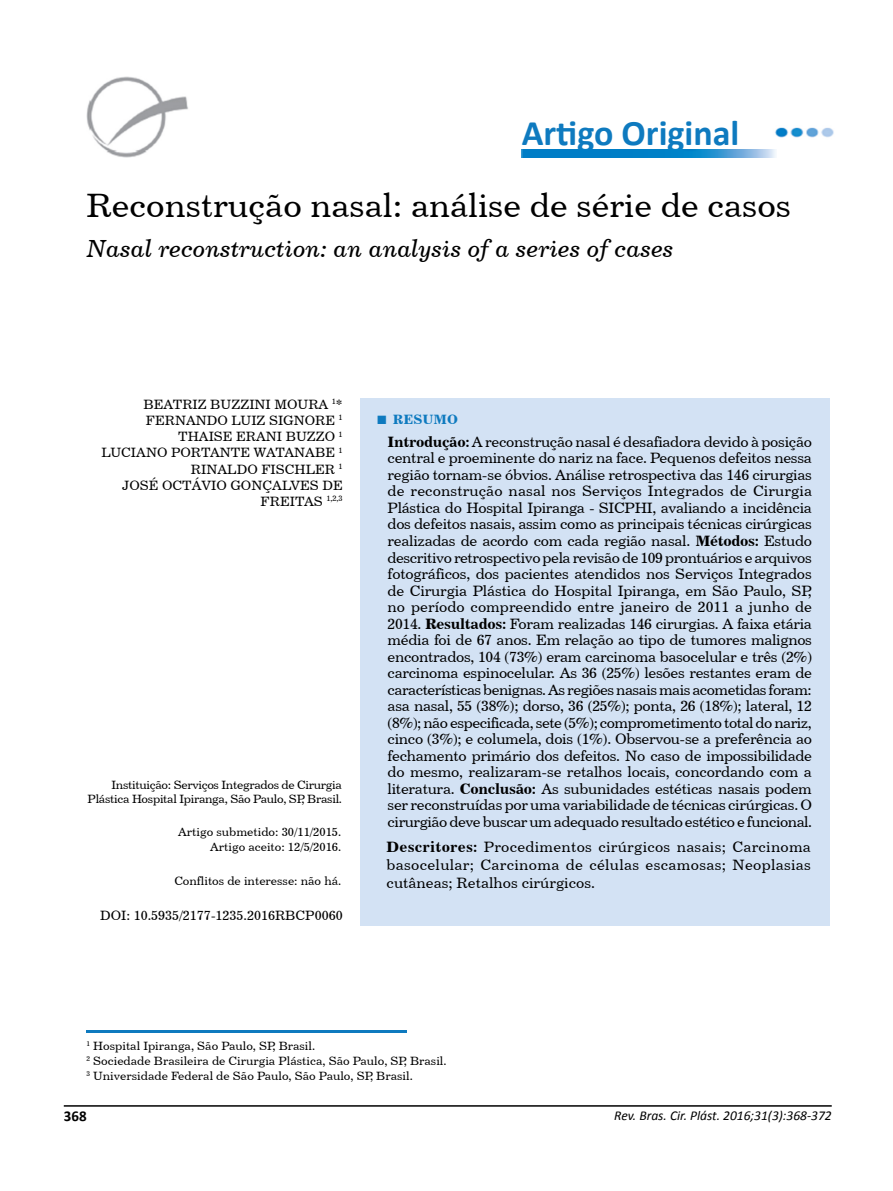
<style>
.page{position:relative;width:893px;height:1191px;background:#fff}
.page>*{position:absolute;margin:0;border:0;box-sizing:border-box;transform-origin:0 0}
.t1{font:700 36px "Calibri";color:#0e7abf}
.t2{font:33.75px "Century 731 BT Roman A";color:#000}
.t3{font:24.75px "Century 731 BT Italic A";color:#000}
.t4{font:15px/16.5px "Century 731 BT Roman A";letter-spacing:-.015em;color:#000;text-align:justify}
.t5{font:700 15px "Calibri";color:#000}
.t6{font:13.5px/16.2px "Century 731 BT Roman A";color:#000;text-align:right}
.t7{font:italic 13.5px "Calibri";color:#000}
.t8{font:13.5px "Century 731 BT Bold A";color:#0e7abf}
.t9{font:12px/15px "Century 731 BT Roman A";color:#000;text-align:right}
.t10{font:12px/14.4px "Century 731 BT Roman A";letter-spacing:-.025em;color:#000;text-align:right}
.s1{font-family:"Times New Roman";font-weight:700;font-size:18px}
.s2{font-family:"Century 731 BT Bold A"}
</style>
<div class="page">
<hr style="left:64px;top:1105px;width:768px;height:1px;background:#000">
<img style="left:775px;top:127px;width:59px;height:11px">
<img style="left:521px;top:150px;width:255px;height:7px">
<img style="left:87px;top:77px;width:101px;height:81px">
<div style="left:360px;top:398px;width:470px;height:528px;background:#d3e2f4"></div>
<hr style="left:86px;top:1030px;width:321px;height:2px;background:#0e7abf">
<h1 class="t1" style="left:522px;top:111px;width:219px">Artigo Original</h1>
<h2 class="t2" style="left:86px;top:184px;width:706px">Reconstrução nasal: análise de série de casos</h2>
<h3 class="t3" style="left:87px;top:233px;width:589px">Nasal reconstruction: an analysis of a series of cases</h3>
<p class="t6" style="left:101px;top:396px;width:243px">BEATRIZ BUZZINI MOURA <sup>1</sup>*<br>FERNANDO LUIZ SIGNORE <sup>1<br></sup>THAISE ERANI BUZZO <sup>1<br></sup>LUCIANO PORTANTE WATANABE <sup>1<br></sup>RINALDO FISCHLER <sup>1<br></sup>JOSÉ OCTÁVIO GONÇALVES DE<br>FREITAS <sup>1,2,3</sup></p>
<p class="t10" style="left:88px;top:777px;width:256px">Instituição: Serviços Integrados de Cirurgia<br>Plástica Hospital Ipiranga, São Paulo, SP, Brasil.</p>
<p class="t9" style="left:178px;top:824px;width:165px;line-height:14.4px">Artigo submetido: 30/11/2015.<br>Artigo aceito: 12/5/2016.</p>
<p class="t9" style="left:174px;top:873px;width:168px">Conflitos de interesse: não há.</p>
<p class="t6" style="left:100px;top:907px;width:244px">DOI: 10.5935/2177-1235.2016RBCP0060</p>
<p class="t8" style="left:376px;top:411px;width:83px"><span class="s1">■</span> RESUMO</p>
<p class="t4" style="left:388px;top:433px;width:426px"><span class="s2">Introdução:</span> A reconstrução nasal é desafiadora devido à posição central e proeminente do nariz na face. Pequenos defeitos nessa região tornam-se óbvios. Análise retrospectiva das 146 cirurgias de reconstrução nasal nos Serviços Integrados de Cirurgia Plástica do Hospital Ipiranga - SICPHI, avaliando a incidência dos defeitos nasais, assim como as principais técnicas cirúrgicas realizadas de acordo com cada região nasal. <span class="s2">Métodos:</span> Estudo descritivo retrospectivo pela revisão de 109 prontuários e arquivos fotográficos, dos pacientes atendidos nos Serviços Integrados de Cirurgia Plástica do Hospital Ipiranga, em São Paulo, SP, no período compreendido entre janeiro de 2011 a junho de 2014. <span class="s2">Resultados:</span> Foram realizadas 146 cirurgias. A faixa etária média foi de 67 anos. Em relação ao tipo de tumores malignos encontrados, 104 (73%) eram carcinoma basocelular e três (2%) carcinoma espinocelular. As 36 (25%) lesões restantes eram de características benignas. As regiões nasais mais acometidas foram: asa nasal, 55 (38%); dorso, 36 (25%); ponta, 26 (18%); lateral, 12 (8%); não especificada, sete (5%); comprometimento total do nariz, cinco (3%); e columela, dois (1%). Observou-se a preferência ao fechamento primário dos defeitos. No caso de impossibilidade do mesmo, realizaram-se retalhos locais, concordando com a literatura. <span class="s2">Conclusão:</span> As subunidades estéticas nasais podem ser reconstruídas por uma variabilidade de técnicas cirúrgicas. O cirurgião deve buscar um adequado resultado estético e funcional.</p>
<p class="t4" style="left:387px;top:837px;width:426px;line-height:18px"><span class="s2">Descritores:</span> Procedimentos cirúrgicos nasais; Carcinoma basocelular; Carcinoma de células escamosas; Neoplasias cutâneas; Retalhos cirúrgicos.</p>
<p class="t9" style="left:86px;top:1038px;width:362px;text-align:left"><sup>1</sup> Hospital Ipiranga, São Paulo, SP, Brasil.<br><sup>2</sup> Sociedade Brasileira de Cirurgia Plástica, São Paulo, SP, Brasil.<br><sup>3</sup> Universidade Federal de São Paulo, São Paulo, SP, Brasil.</p>
<p class="t5" style="left:64px;top:1106px;width:24px">368</p>
<p class="t7" style="left:614px;top:1106px;width:219px">Rev. Bras. Cir. Plást. 2016;31(3):368-372</p>
</div>
